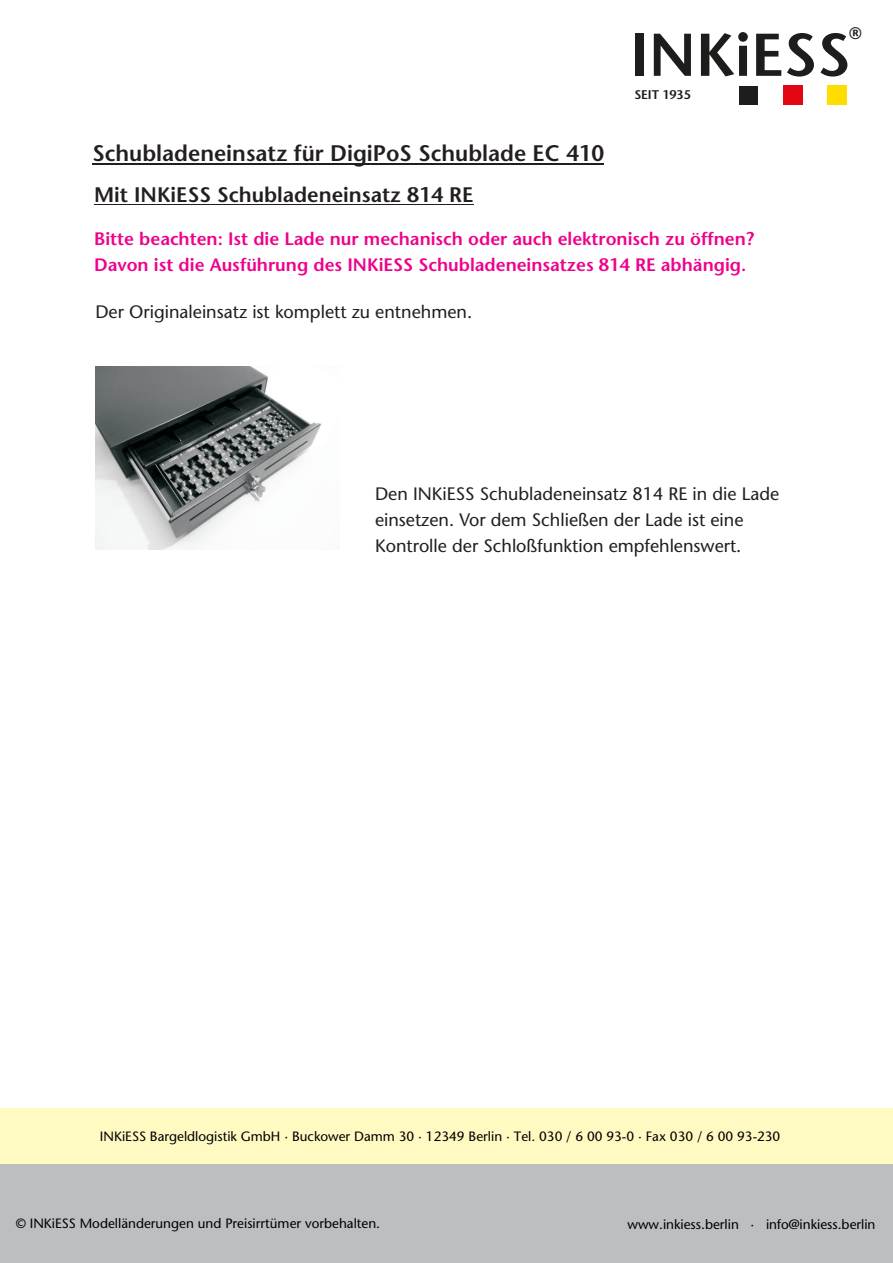
<style>
.page{position:relative;width:893px;height:1263px;background:#fff}
.page>*{position:absolute;margin:0;border:0;box-sizing:border-box;transform-origin:0 0}
.t1{font:600 60.15px "Stone Sans Std";color:#1d1d1b}
.t2{font:600 22.5px "Stone Sans Std";color:#231f20}
.t3{font:600 21px "Stone Sans Std";color:#231f20}
.t4{font:500 18px/25.8px "Stone Sans Std";color:#231f20}
.t5{font:600 18px/26px "Stone Sans Std";color:#ed028c}
.t6{font:600 16.65px "Stone Sans Std";color:#1d1d1b}
.t7{font:500 13.5px "Stone Sans Std";color:#000}
.t8{font:600 12.6px "Stone Sans Std";letter-spacing:-.01em;color:#1d1d1b}
</style>
<div class="page">
<div style="left:0;top:1163px;width:893px;height:100px;background:#bcbec0"></div>
<div style="left:0;top:1108px;width:893px;height:55px;background:#fffac2"></div>
<div style="left:827px;top:85px;width:19px;height:20px;background:#fd0"></div>
<div style="left:739px;top:86px;width:19px;height:19px;background:#1d1d1b"></div>
<div style="left:783px;top:85px;width:19px;height:20px;background:#e30613"></div>
<hr style="left:94px;top:204px;width:379px;height:1px;background:#231f20">
<hr style="left:92px;top:163px;width:512px;height:1px;background:#231f20">
<img style="left:95px;top:367px;width:226px;height:183px">
<h1 class="t1" style="left:630px;top:19px;width:222px">INKiESS</h1>
<p class="t6" style="left:849px;top:23px;width:14px">®</p>
<p class="t8" style="left:634px;top:87px;width:58px">SEIT 1935</p>
<h2 class="t2" style="left:92px;top:145px;width:513px">Schubladeneinsatz für DigiPoS Schublade EC 410</h2>
<h3 class="t3" style="left:94px;top:187px;width:381px">Mit INKiESS Schubladeneinsatz 814 RE</h3>
<h3 class="t5" style="left:94px;top:228px;width:662px">Bitte beachten: Ist die Lade nur mechanisch oder auch elektronisch zu öffnen?<br>Davon ist die Ausführung des INKiESS Schubladeneinsatzes 814 RE abhängig.</h3>
<h3 class="t4" style="left:95px;top:300px;width:378px">Der Originaleinsatz ist komplett zu entnehmen.</h3>
<h3 class="t4" style="left:375px;top:483px;width:406px">Den INKiESS Schubladeneinsatz 814 RE in die Lade einsetzen. Vor dem Schließen der Lade ist eine<br>Kontrolle der Schloßfunktion empfehlenswert.</h3>
<p class="t7" style="left:100px;top:1128px;width:682px">INKiESS Bargeldlogistik GmbH · Buckower Damm 30 · 12349 Berlin · Tel. 030 / 6 00 93-0 · Fax 030 / 6 00 93-230</p>
<p class="t7" style="left:16px;top:1215px;width:366px">© INKiESS Modelländerungen und Preisirrtümer vorbehalten.</p>
<p class="t7" style="left:628px;top:1216px;width:249px">www.inkiess.berlin · info@inkiess.berlin</p>
</div>
